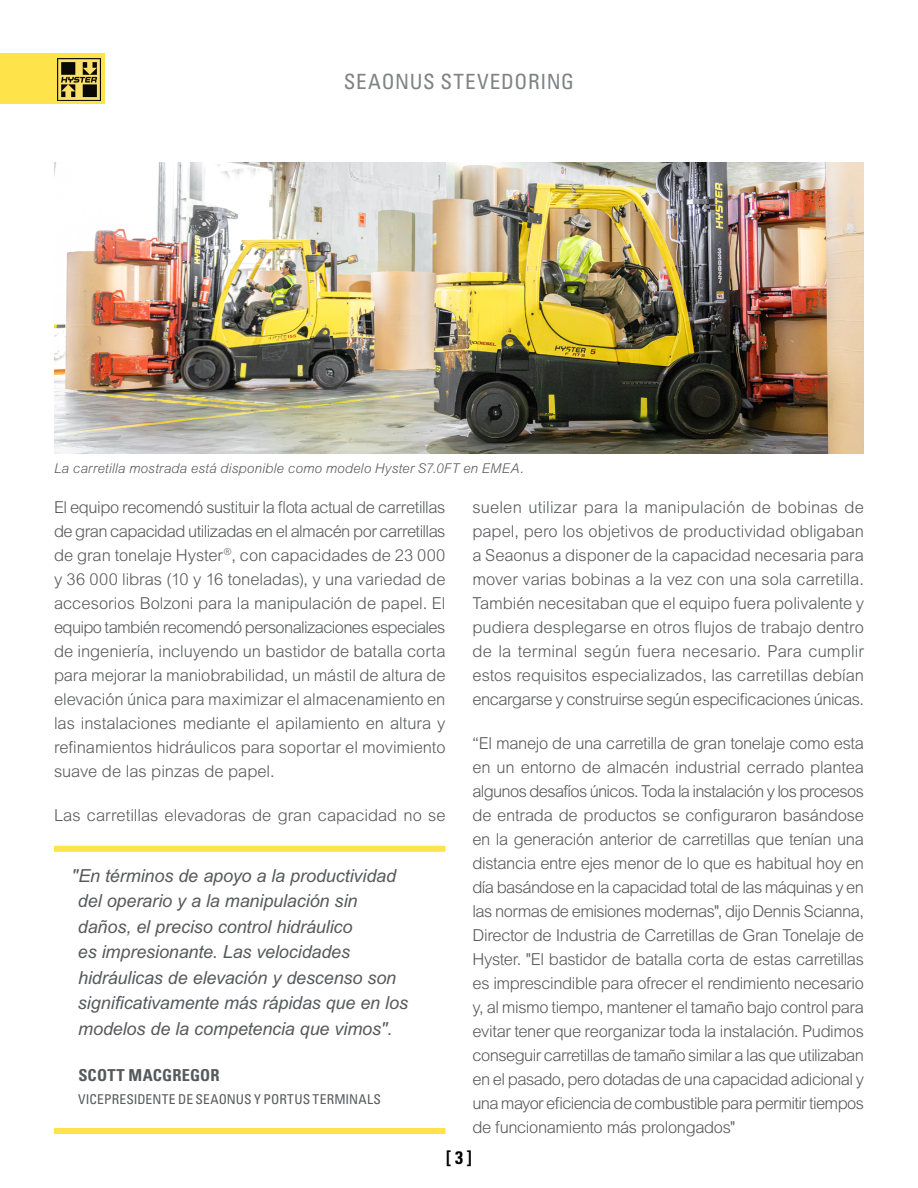
<style>
.page{position:relative;width:918px;height:1188px;background:#fff}
.page>*{position:absolute;margin:0;border:0;box-sizing:border-box;transform-origin:0 0}
.t1{font:condensed 21px "Univers LT Std";letter-spacing:.03em;color:#808285}
.t2{font:italic 18px/25.5px "Arial MT Std";letter-spacing:-.005em;color:#58595b}
.t3{font:700 condensed 18px "Univers LT Std";color:#000}
.t4{font:300 16.5px/24px "Arial MT Std";letter-spacing:-.015em;color:#58595b;text-align:justify}
.t5{font:700 condensed 16.5px "Univers LT Std";letter-spacing:.01em;color:#58595b}
.t6{font:italic 300 13.5px "Arial MT Std";letter-spacing:.005em;color:#58595b}
.t7{font:condensed 13.5px "Univers LT Std";letter-spacing:.01em;color:#58595b}
</style>
<div class="page">
<div style="left:0;top:53px;width:104px;height:51px;background:#ffe34b"></div>
<img style="left:58px;top:59px;width:42px;height:42px">
<img style="left:54px;top:162px;width:810px;height:291px">
<div style="left:54px;top:846px;width:392px;height:6px;background:#ffe34b"></div>
<div style="left:54px;top:1128px;width:392px;height:6px;background:#ffe34b"></div>
<p class="t1" style="left:344px;top:68px;width:232px">SEAONUS STEVEDORING</p>
<p class="t6" style="left:54px;top:461px;width:471px">La carretilla mostrada está disponible como modelo Hyster S7.0FT en EMEA.</p>
<p class="t4" style="left:54px;top:495px;width:393px">El equipo recomendó sustituir la flota actual de carretillas de gran capacidad utilizadas en el almacén por carretillas de gran tonelaje Hyster<sup>®</sup>, con capacidades de 23 000 y 36 000 libras (10 y 16 toneladas), y una variedad de accesorios Bolzoni para la manipulación de papel. El equipo también recomendó personalizaciones especiales de ingeniería, incluyendo un bastidor de batalla corta para mejorar la maniobrabilidad, un mástil de altura de elevación única para maximizar el almacenamiento en las instalaciones mediante el apilamiento en altura y refinamientos hidráulicos para soportar el movimiento suave de las pinzas de papel.</p>
<p class="t4" style="left:54px;top:803px;width:393px">Las carretillas elevadoras de gran capacidad no se</p>
<p class="t2" style="left:78px;top:862px;width:332px;text-indent:-6px">"En términos de apoyo a la productividad del operario y a la manipulación sin daños, el preciso control hidráulico<br>es impresionante. Las velocidades hidráulicas de elevación y descenso son significativamente más rápidas que en los modelos de la competencia que vimos".</p>
<p class="t5" style="left:78px;top:1065px;width:143px">SCOTT MACGREGOR</p>
<p class="t7" style="left:78px;top:1091px;width:304px">VICEPRESIDENTE DE SEAONUS Y PORTUS TERMINALS</p>
<p class="t4" style="left:473px;top:495px;width:393px">suelen utilizar para la manipulación de bobinas de papel, pero los objetivos de productividad obligaban a Seaonus a disponer de la capacidad necesaria para mover varias bobinas a la vez con una sola carretilla.<br>También necesitaban que el equipo fuera polivalente y pudiera desplegarse en otros flujos de trabajo dentro de la terminal según fuera necesario. Para cumplir estos requisitos especializados, las carretillas debían encargarse y construirse según especificaciones únicas.</p>
<p class="t4" style="left:473px;top:731px;width:393px">“El manejo de una carretilla de gran tonelaje como esta en un entorno de almacén industrial cerrado plantea algunos desafíos únicos. Toda la instalación y los procesos de entrada de productos se configuraron basándose en la generación anterior de carretillas que tenían una distancia entre ejes menor de lo que es habitual hoy en día basándose en la capacidad total de las máquinas y en las normas de emisiones modernas", dijo Dennis Scianna, Director de Industria de Carretillas de Gran Tonelaje de Hyster. "El bastidor de batalla corta de estas carretillas es imprescindible para ofrecer el rendimiento necesario y, al mismo tiempo, mantener el tamaño bajo control para evitar tener que reorganizar toda la instalación. Pudimos conseguir carretillas de tamaño similar a las que utilizaban en el pasado, pero dotadas de una capacidad adicional y una mayor eficiencia de combustible para permitir tiempos de funcionamiento más prolongados"</p>
<p class="t3" style="left:446px;top:1147px;width:27px">[ 3 ]</p>
</div>
